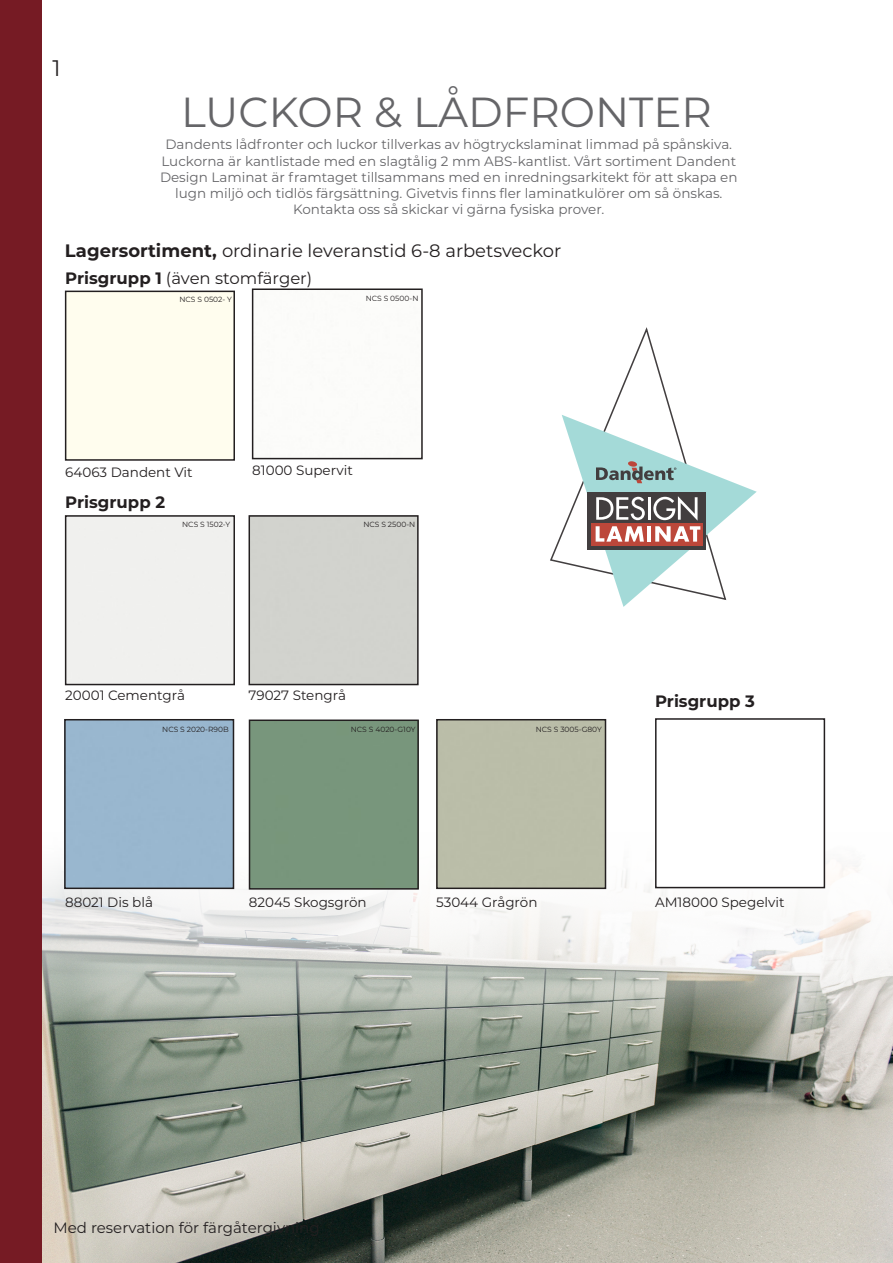
<style>
.page{position:relative;width:893px;height:1263px;background:#fff}
.page>*{position:absolute;margin:0;border:0;box-sizing:border-box;transform-origin:0 0}
.t1{font:42px "Montserrat";color:#656568}
.t2{font:22.5px "Montserrat";color:#231f20}
.t3{font:18px "Montserrat";color:#231f20}
.t4{font:16.5px "Montserrat";color:#231f20}
.t5{font:700 16.5px "Montserrat";color:#231f20}
.t6{font:15px "Montserrat";color:#231f20}
.t7{font:13.5px/16.2px "Montserrat";color:#656568;text-align:center}
.t8{font:13.5px "Montserrat";color:#231f20}
.t9{font:7.5px "Montserrat";color:#231f20}
.s1{font-weight:700}
</style>
<div class="page">
<img style="left:42px;top:818px;width:851px;height:445px">
<div style="left:252px;top:288px;width:171px;height:171px;border:2px solid #231f20"></div>
<div style="left:0;top:0;width:42px;height:1263px;background:#761b24"></div>
<div style="left:67px;top:722px;width:164px;height:164px;background:#99b7cf"></div>
<div style="left:64px;top:719px;width:170px;height:170px;border:2px solid #231f20"></div>
<div style="left:252px;top:722px;width:164px;height:165px;background:#78967c"></div>
<div style="left:249px;top:719px;width:170px;height:171px;border:2px solid #231f20"></div>
<div style="left:439px;top:722px;width:164px;height:164px;background:#babda8"></div>
<div style="left:436px;top:719px;width:170px;height:170px;border:2px solid #231f20"></div>
<div style="left:65px;top:291px;width:170px;height:170px;border:2px solid #231f20"></div>
<img style="left:658px;top:818px;width:164px;height:67px">
<div style="left:655px;top:718px;width:170px;height:170px;border:2px solid #231f20"></div>
<div style="left:65px;top:515px;width:170px;height:170px;border:2px solid #231f20"></div>
<svg style="left:550px;top:327px;width:123px;height:237px"></svg>
<svg style="left:562px;top:415px;width:195px;height:192px"></svg>
<div style="left:249px;top:515px;width:170px;height:170px;border:2px solid #231f20"></div>
<p class="t2" style="left:53px;top:52px;width:10px">1</p>
<p class="t1" style="left:181px;top:83px;width:532px">LUCKOR &amp; LÅDFRONTER</p>
<p class="t7" style="left:165px;top:136px;width:568px">Dandents lådfronter och luckor tillverkas av högtryckslaminat limmad på spånskiva.</p>
<p class="t7" style="left:160px;top:152px;width:579px">Luckorna är kantlistade med en slagtålig 2 mm ABS-kantlist. Vårt sortiment Dandent<br>Design Laminat är framtaget tillsammans med en inredningsarkitekt för att skapa en lugn miljö och tidlös färgsättning. Givetvis finns fler laminatkulörer om så önskas.</p>
<p class="t7" style="left:293px;top:201px;width:313px">Kontakta oss så skickar vi gärna fysiska prover.</p>
<p class="t3" style="left:65px;top:238px;width:498px"><span class="s1">Lagersortiment,</span> ordinarie leveranstid 6-8 arbetsveckor</p>
<p class="t4" style="left:65px;top:267px;width:248px"><span class="s1">Prisgrupp 1</span> (även stomfärger)</p>
<p class="t9" style="left:179px;top:294px;width:54px">NCS S 0502- Y</p>
<p class="t9" style="left:366px;top:293px;width:54px">NCS S 0500-N</p>
<p class="t8" style="left:65px;top:463px;width:129px">64063 Dandent Vit</p>
<p class="t5" style="left:65px;top:491px;width:101px">Prisgrupp 2</p>
<p class="t8" style="left:252px;top:460px;width:102px">81000 Supervit</p>
<p class="t9" style="left:182px;top:519px;width:50px">NCS S 1502-Y</p>
<p class="t9" style="left:363px;top:519px;width:54px">NCS S 2500-N</p>
<p class="t8" style="left:65px;top:686px;width:121px">20001 Cementgrå</p>
<p class="t8" style="left:249px;top:686px;width:99px">79027 Stengrå</p>
<p class="t9" style="left:162px;top:724px;width:68px">NCS S 2020-R90B</p>
<p class="t9" style="left:351px;top:724px;width:66px">NCS S 4020-G10Y</p>
<p class="t9" style="left:536px;top:724px;width:68px">NCS S 3005-G80Y</p>
<p class="t5" style="left:655px;top:690px;width:101px">Prisgrupp 3</p>
<p class="t8" style="left:65px;top:893px;width:89px">88021 Dis blå</p>
<p class="t8" style="left:249px;top:893px;width:119px">82045 Skogsgrön</p>
<p class="t8" style="left:436px;top:893px;width:103px">53044 Grågrön</p>
<p class="t8" style="left:655px;top:893px;width:131px">AM18000 Spegelvit</p>
<p class="t6" style="left:54px;top:1218px;width:268px">Med reservation för färgåtergivning</p>
</div>
